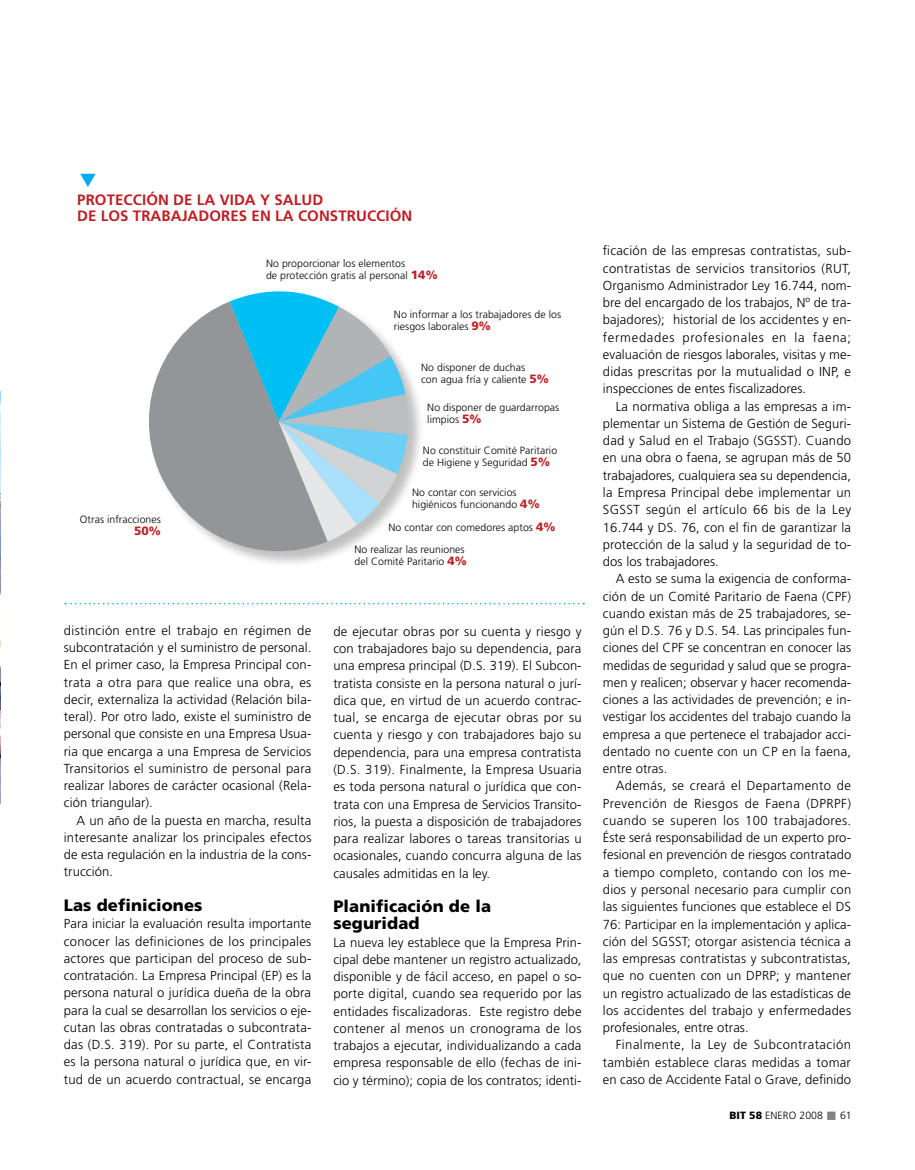
<style>
.page{position:relative;width:915px;height:1170px;background:#fff}
.page>*{position:absolute;margin:0;border:0;box-sizing:border-box;transform-origin:0 0}
.t1{font:900 16.5px/17.2px "Frutiger";letter-spacing:.005em;color:#000}
.t2{font:700 15px/16.5px "Frutiger";letter-spacing:.005em;color:#be1f24}
.t3{font:300 13.05px/17.2px "Frutiger";letter-spacing:.01em;color:#000;text-align:justify}
.t4{font:900 12px "Frutiger";color:#be1f24}
.t5{font:300 10.5px/12px "Frutiger";letter-spacing:.005em;color:#000}
.s1{font-weight:900;font-size:12px;color:#be1f24}
.s2{font-weight:900}
.s3{color:#808284}
</style>
<div class="page">
<div style="left:148px;top:291px;width:278px;height:278px;background:#000;opacity:.25"></div>
<svg style="left:148px;top:301px;width:179px;height:267px;fill:#939598"></svg>
<svg style="left:229px;top:291px;width:180px;height:250px;background:#8fbfcf"></svg>
<svg style="left:65px;top:603px;width:519px;height:1px"></svg>
<svg style="left:80px;top:174px;width:16px;height:13px"></svg>
<img style="left:0;top:391px;width:1px;height:412px">
<p class="t2" style="left:77px;top:191px;width:336px">PROTECCIÓN DE LA VIDA Y SALUD<br>DE LOS TRABAJADORES EN LA CONSTRUCCIÓN</p>
<p class="t5" style="left:266px;top:257px;width:173px">No proporcionar los elementos<br>de protección gratis al personal <span class="s1">14%</span></p>
<p class="t5" style="left:394px;top:308px;width:169px">No informar a los trabajadores de los riesgos laborales <span class="s1">9%</span></p>
<p class="t5" style="left:421px;top:361px;width:129px">No disponer de duchas<br>con agua fría y caliente <span class="s1">5%</span></p>
<p class="t5" style="left:427px;top:401px;width:133px">No disponer de guardarropas limpios <span class="s1">5%</span></p>
<p class="t5" style="left:423px;top:444px;width:136px">No constituir Comité Paritario de H igiene y Seguridad <span class="s1">5%</span></p>
<p class="t5" style="left:412px;top:486px;width:129px">No contar con servicios higiénicos funcionando <span class="s1">4%</span></p>
<p class="t5" style="left:354px;top:515px;width:202px;line-height:22.5px;text-indent:34px">No contar con comedores aptos <span class="s1">4%<br></span>No realizar las reuniones</p>
<p class="t5" style="left:354px;top:555px;width:114px">del Comité Paritario <span class="s1">4%</span></p>
<p class="t5" style="left:80px;top:513px;width:82px">Otras infracciones</p>
<p class="t4" style="left:134px;top:523px;width:28px">50%</p>
<p class="t3" style="left:64px;top:621px;width:249px">distinción entre el trabajo en régimen de subcontratación y el suministro de personal.<br>En el primer caso, la Empresa Principal con&shy;trata a otra para que realice una obra, es decir, externaliza la actividad (Relación bila&shy;teral). Por otro lado, existe el suministro de personal que consiste en una Empresa Usua&shy;ria que encarga a una Empresa de Servicios Transitorios el suministro de personal para realizar labores de carácter ocasional (Rela&shy;ción triangular).</p>
<p class="t3" style="left:64px;top:811px;width:249px;text-indent:13px">A un año de la puesta en marcha, resulta interesante analizar los principales efectos de esta regulación en la industria de la cons&shy;trucción.</p>
<p class="t1" style="left:64px;top:896px;width:140px">Las definiciones</p>
<p class="t3" style="left:64px;top:915px;width:249px">Para iniciar la evaluación resulta importante conocer las definiciones de los principales actores que participan del proceso de sub&shy;contratación. La Empresa Principal (EP) es la persona natural o jurídica dueña de la obra para la cual se desarrollan los servicios o eje&shy;cutan las obras contratadas o subcontrata&shy;das (D.S. 319). Por su parte, el Contratista es la persona natural o jurídica que, en vir&shy;tud de un acuerdo contractual, se encarga</p>
<p class="t3" style="left:333px;top:622px;width:250px">de ejecutar obras por su cuenta y riesgo y con trabajadores bajo su dependencia, para una empresa principal (D.S. 319). El Subcon&shy;tratista consiste en la persona natural o jurí&shy;dica que, en virtud de un acuerdo contrac&shy;tual, se encarga de ejecutar obras por su cuenta y riesgo y con trabajadores bajo su dependencia, para una empresa contratista (D.S. 319). Finalmente, la Empresa Usuaria es toda persona natural o jurídica que con&shy;trata con una Empresa de Servicios Transito&shy;rios, la puesta a disposición de trabajadores para realizar labores o tareas transitorias u ocasionales, cuando concurra alguna de las causales admitidas en la ley.</p>
<p class="t1" style="left:333px;top:897px;width:159px">Planificación de la seguridad</p>
<p class="t3" style="left:333px;top:933px;width:250px">La nueva ley establece que la Empresa Prin&shy;cipal debe mantener un registro actualizado, disponible y de fácil acceso, en papel o so&shy;porte digital, cuando sea requerido por las entidades fiscalizadoras. Este registro debe contener al menos un cronograma de los trabajos a ejecutar, individualizando a cada empresa responsable de ello (fechas de ini&shy;cio y término); copia de los contratos; identi-</p>
<p class="t3" style="left:602px;top:242px;width:250px">ficación de las empresas contratistas, sub&shy;contratistas de servicios transitorios (RUT, Organismo Administrador Ley 16.744, nom&shy;bre del encargado de los trabajos, Nº de tra&shy;bajadores); historial de los accidentes y en&shy;fermedades profesionales en la faena; evaluación de riesgos laborales, visitas y me&shy;didas prescritas por la mutualidad o IN P, e inspecciones de entes fiscalizadores.</p>
<p class="t3" style="left:602px;top:397px;width:250px;text-indent:13px">La normativa obliga a las empresas a im&shy;plementar un Sistema de Gestión de Seguri&shy;dad y Salud en el Trabajo (SGSST). Cuando en una obra o faena, se agrupan más de 50 trabajadores, cualquiera sea su dependencia, la Empresa Principal debe implementar un SGSST según el artículo 66 bis de la Ley 16.744 y DS. 76, con el fin de garantizar la protección de la salud y la seguridad de to&shy;dos los trabajadores.</p>
<p class="t3" style="left:602px;top:570px;width:250px;text-indent:13px">A esto se suma la exigencia de conforma&shy;ción de un Comité Paritario de Faena (CPF) cuando existan más de 25 trabajadores, se&shy;gún el D.S. 76 y D.S. 54. Las principales fun&shy;ciones del CPF se concentran en conocer las medidas de seguridad y salud que se progra&shy;men y realicen; observar y hacer recomenda&shy;ciones a las actividades de prevención; e in&shy;vestigar los accidentes del trabajo cuando la empresa a que pertenece el trabajador acci&shy;dentado no cuente con un CP en la faena, entre otras.</p>
<p class="t3" style="left:602px;top:777px;width:250px;text-indent:13px">Además, se creará el Departamento de Prevención de Riesgos de Faena (DPRPF) cuando se superen los 100 trabajadores.<br>Éste será responsabilidad de un experto pro&shy;fesional en prevención de riesgos contratado a tiempo completo, contando con los me&shy;dios y personal necesario para cumplir con las siguientes funciones que establece el DS 76: Participar en la implementación y aplica&shy;ción del SGSST; otorgar asistencia técnica a las empresas contratistas y subcontratistas, que no cuenten con un DPRP; y mantener un registro actualizado de las estadísticas de los accidentes del trabajo y enfermedades profesionales, entre otras.</p>
<p class="t3" style="left:602px;top:1036px;width:249px;text-indent:13px">Finalmente, la Ley de Subcontratación también establece claras medidas a tomar en caso de Accidente Fatal o Grave, definido</p>
<p class="t5" style="left:729px;top:1109px;width:124px"><span class="s2">BIT 58</span> enero 2008 <span class="s3">■</span> 61</p>
</div>
